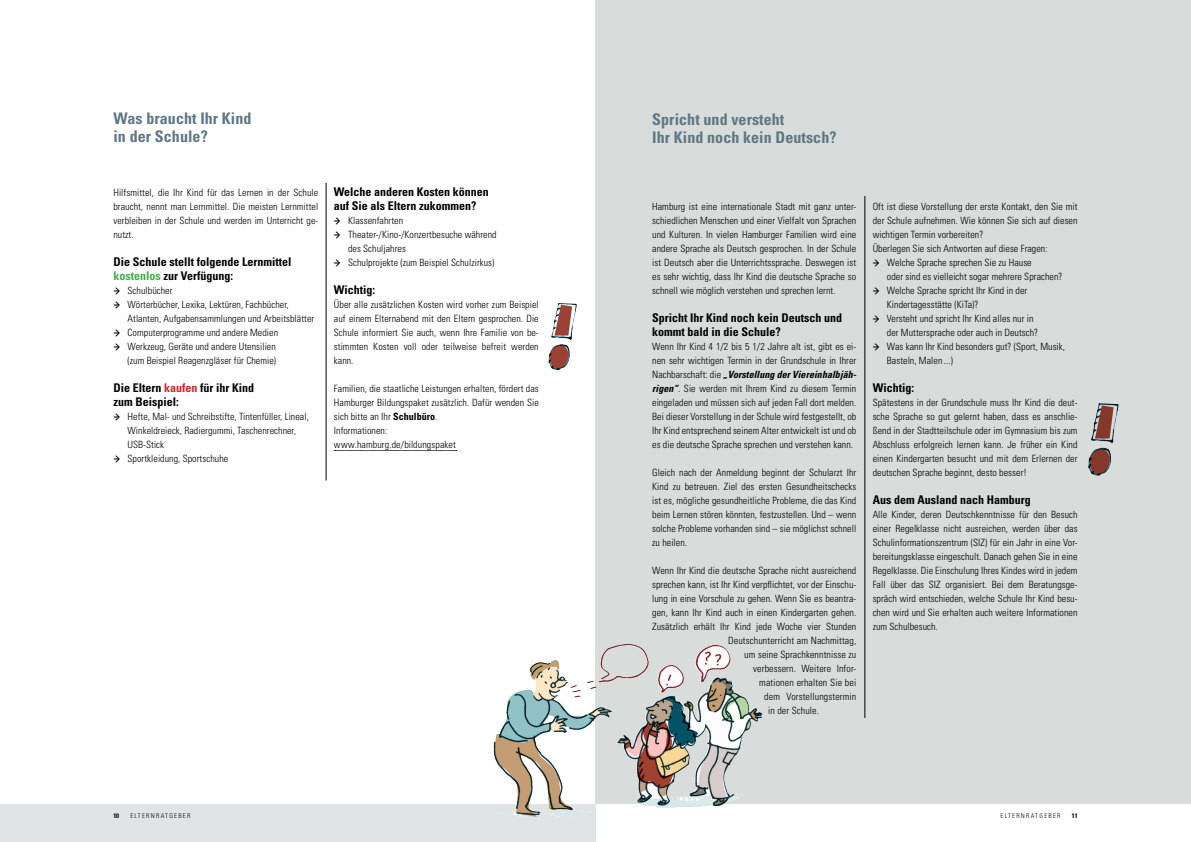
<style>
.page{position:relative;width:1191px;height:842px;background:#fff}
.page>*{position:absolute;margin:0;border:0;box-sizing:border-box;transform-origin:0 0}
.t1{font:700 condensed 16px/18px "Univers LT Std";letter-spacing:.005em;color:#5f7783}
.t2{font:700 condensed 12px/14px "Univers LT Std";color:#000}
.t3{font:300 condensed 10px/14px "Univers LT Std";letter-spacing:.005em;color:#000;text-align:justify}
.t4{font:300 condensed 6.5px "Univers LT Std";letter-spacing:.2em;color:#000}
.t5{font:700 condensed 6.5px "Univers LT Std";color:#000}
.s1{color:#41ad49}
.s2{color:#d2232a}
.s3{font-weight:700}
.s4{font-weight:700;font-style:italic}
</style>
<div class="page">
<div style="left:0;top:804px;width:595px;height:38px;background:#e1e4e4"></div>
<div style="left:595px;top:0;width:596px;height:804px;background:#d8dcdb"></div>
<hr style="left:326px;top:183px;width:1px;height:298px;background:#000">
<svg style="left:334px;top:450px;width:123px;height:1px"></svg>
<img style="left:548px;top:303px;width:29px;height:68px">
<hr style="left:864px;top:196px;width:1px;height:522px;background:#000">
<img style="left:1088px;top:403px;width:31px;height:73px">
<img style="left:493px;top:644px;width:238px;height:163px">
<h1 class="t1" style="left:113px;top:109px;width:140px">Was braucht Ihr Kind in der Schule?</h1>
<p class="t3" style="left:113px;top:185px;width:206px">Hilfsmittel, die Ihr Kind für das Lernen in der Schule braucht, nennt man Lernmittel. Die meisten Lernmittel verbleiben in der Schule und werden im Unterricht ge&shy;nutzt.</p>
<p class="t2" style="left:113px;top:255px;width:180px">Die Schule stellt folgende Lernmittel <span class="s1">kostenlos</span> zur Verfügung:</p>
<p class="t3" style="left:128px;top:283px;width:188px;text-align:left">Schulbücher<br>Wörterbücher, Lexika, Lektüren, Fachbücher, Atlanten, Aufgabensammlungen und Arbeitsblätter Computerprogramme und andere Medien Werkzeug, Geräte und andere Utensilien<br>(zum Beispiel Reagenzgläser für Chemie)</p>
<p class="t2" style="left:113px;top:381px;width:142px">Die Eltern <span class="s2">kaufen</span> für ihr Kind zum Beispiel:</p>
<p class="t3" style="left:128px;top:409px;width:183px;text-align:left">Hefte, Mal- und Schreibstifte, Tintenfüller, Lineal, Winkeldreieck, Radiergummi, Taschenrechner, USB-Stick<br>Sportkleidung, Sportschuhe</p>
<p class="t2" style="left:334px;top:185px;width:157px">Welche anderen Kosten können auf Sie als Eltern zukommen?</p>
<p class="t3" style="left:348px;top:213px;width:150px;text-align:left">Klassenfahrten<br>Theater-/Kino-/Konzertbesuche während des Schuljahres<br>Schulprojekte (zum Beispiel Schulzirkus)</p>
<p class="t2" style="left:334px;top:283px;width:43px">Wichtig:</p>
<p class="t3" style="left:334px;top:297px;width:206px">Über alle zusätzlichen Kosten wird vorher zum Beispiel auf einem Elternabend mit den Eltern gesprochen. Die Schule informiert Sie auch, wenn Ihre Familie von be&shy;stimmten Kosten voll oder teilweise befreit werden kann.</p>
<p class="t3" style="left:334px;top:381px;width:206px;text-align:left">Familien, die staatliche Leistungen erhalten, fördert das Hamburger Bildungspaket zusätzlich. Dafür wenden Sie sich bitte an Ihr <span class="s3">Schulbüro</span>.<br>Informationen:<br>www.hamburg.de/bildungspaket</p>
<h1 class="t1" style="left:652px;top:110px;width:186px">Spricht und versteht<br>Ihr Kind noch kein Deutsch?</h1>
<p class="t3" style="left:652px;top:199px;width:206px">Hamburg ist eine internationale Stadt mit ganz unter&shy;schiedlichen Menschen und einer Vielfalt von Sprachen und Kulturen. In vielen Hamburger Familien wird eine andere Sprache als Deutsch gesprochen. In der Schule ist Deutsch aber die Unterrichtssprache. Deswegen ist es sehr wichtig, dass Ihr Kind die deutsche Sprache so schnell wie möglich verstehen und sprechen lernt.</p>
<p class="t2" style="left:652px;top:311px;width:191px">Spricht Ihr Kind noch kein Deutsch und kommt bald in die Schule?</p>
<p class="t3" style="left:652px;top:339px;width:206px">Wenn Ihr Kind 4 1/2 bis 5 1/2 Jahre alt ist, gibt es ei&shy;nen sehr wichtigen Termin in der Grundschule in Ihrer Nachbarschaft: die <span class="s4">„Vorstellung der Viereinhalbjäh&shy;rigen“</span>. Sie werden mit Ihrem Kind zu diesem Termin eingeladen und müssen sich auf jeden Fall dort melden.<br>Bei dieser Vorstellung in der Schule wird festgestellt, ob Ihr Kind entsprechend seinem Alter entwickelt ist und ob es die deutsche Sprache sprechen und verstehen kann.</p>
<p class="t3" style="left:652px;top:465px;width:206px">Gleich nach der Anmeldung beginnt der Schularzt Ihr Kind zu betreuen. Ziel des ersten Gesundheitschecks ist es, mögliche gesundheitliche Probleme, die das Kind beim Lernen stören könnten, festzustellen. Und – wenn solche Probleme vorhanden sind – sie möglichst schnell zu heilen.</p>
<p class="t3" style="left:652px;top:563px;width:206px">Wenn Ihr Kind die deutsche Sprache nicht ausreichend</p>
<p class="t3" style="left:652px;top:577px;width:206px">sprechen kann, ist Ihr Kind verpflichtet, vor der Einschu-</p>
<p class="t3" style="left:652px;top:591px;width:206px">lung in eine Vorschule zu gehen. Wenn Sie es beantra-</p>
<p class="t3" style="left:652px;top:605px;width:205px">gen, kann Ihr Kind auch in einen Kindergarten gehen.</p>
<p class="t3" style="left:652px;top:619px;width:206px">Zusätzlich erhält Ihr Kind jede Woche vier Stunden</p>
<p class="t3" style="left:728px;top:633px;width:130px">Deutschunterricht am Nachmittag,</p>
<p class="t3" style="left:744px;top:647px;width:114px">um seine Sprachkenntnisse zu</p>
<p class="t3" style="left:753px;top:661px;width:104px">verbessern. Weitere Infor-</p>
<p class="t3" style="left:759px;top:675px;width:98px">mationen erhalten Sie bei</p>
<p class="t3" style="left:764px;top:689px;width:94px">dem Vorstellungstermin</p>
<p class="t3" style="left:768px;top:703px;width:52px">in der Schule.</p>
<p class="t3" style="left:872px;top:199px;width:206px">Oft ist diese Vorstellung der erste Kontakt, den Sie mit</p>
<p class="t3" style="left:872px;top:213px;width:206px">der Schule aufnehmen. Wie können Sie sich auf diesen</p>
<p class="t3" style="left:872px;top:227px;width:112px">wichtigen Termin vorbereiten?</p>
<p class="t3" style="left:872px;top:241px;width:176px">Überlegen Sie sich Antworten auf diese Fragen:</p>
<p class="t3" style="left:887px;top:255px;width:146px">Welche Sprache sprechen Sie zu Hause</p>
<p class="t3" style="left:887px;top:269px;width:177px">oder sind es vielleicht sogar mehrere Sprachen?</p>
<p class="t3" style="left:887px;top:283px;width:142px">Welche Sprache spricht Ihr Kind in der</p>
<p class="t3" style="left:887px;top:297px;width:93px">Kindertagesstätte (KiTa)?</p>
<p class="t3" style="left:887px;top:311px;width:148px">Versteht und spricht Ihr Kind alles nur in</p>
<p class="t3" style="left:887px;top:325px;width:153px">der Muttersprache oder auch in Deutsch?</p>
<p class="t3" style="left:887px;top:339px;width:180px">Was kann Ihr Kind besonders gut? (Sport, Musik,</p>
<p class="t3" style="left:887px;top:353px;width:67px">Basteln, Malen ...)</p>
<p class="t2" style="left:872px;top:381px;width:43px">Wichtig:</p>
<p class="t3" style="left:872px;top:395px;width:206px">Spätestens in der Grundschule muss Ihr Kind die deut&shy;sche Sprache so gut gelernt haben, dass es anschlie&shy;ßend in der Stadtteilschule oder im Gymnasium bis zum Abschluss erfolgreich lernen kann. Je früher ein Kind einen Kindergarten besucht und mit dem Erlernen der deutschen Sprache beginnt, desto besser!</p>
<p class="t2" style="left:872px;top:493px;width:159px">Aus dem Ausland nach Hamburg</p>
<p class="t3" style="left:872px;top:507px;width:206px">Alle Kinder, deren Deutschkenntnisse für den Besuch einer Regelklasse nicht ausreichen, werden über das Schulinformationszentrum (SIZ) für ein Jahr in eine Vor&shy;bereitungsklasse eingeschult. Danach gehen Sie in eine Regelklasse. Die Einschulung Ihres Kindes wird in jedem Fall über das SIZ organisiert. Bei dem Beratungsge&shy;spräch wird entschieden, welche Schule Ihr Kind besu&shy;chen wird und Sie erhalten auch weitere Informationen zum Schulbesuch.</p>
<p class="t5" style="left:113px;top:812px;width:7px">10</p>
<p class="t4" style="left:130px;top:812px;width:61px">ELTERNRATGEBER</p>
<p class="t4" style="left:1000px;top:812px;width:61px">ELTERNRATGEBER</p>
<p class="t5" style="left:1071px;top:812px;width:7px">11</p>
</div>
